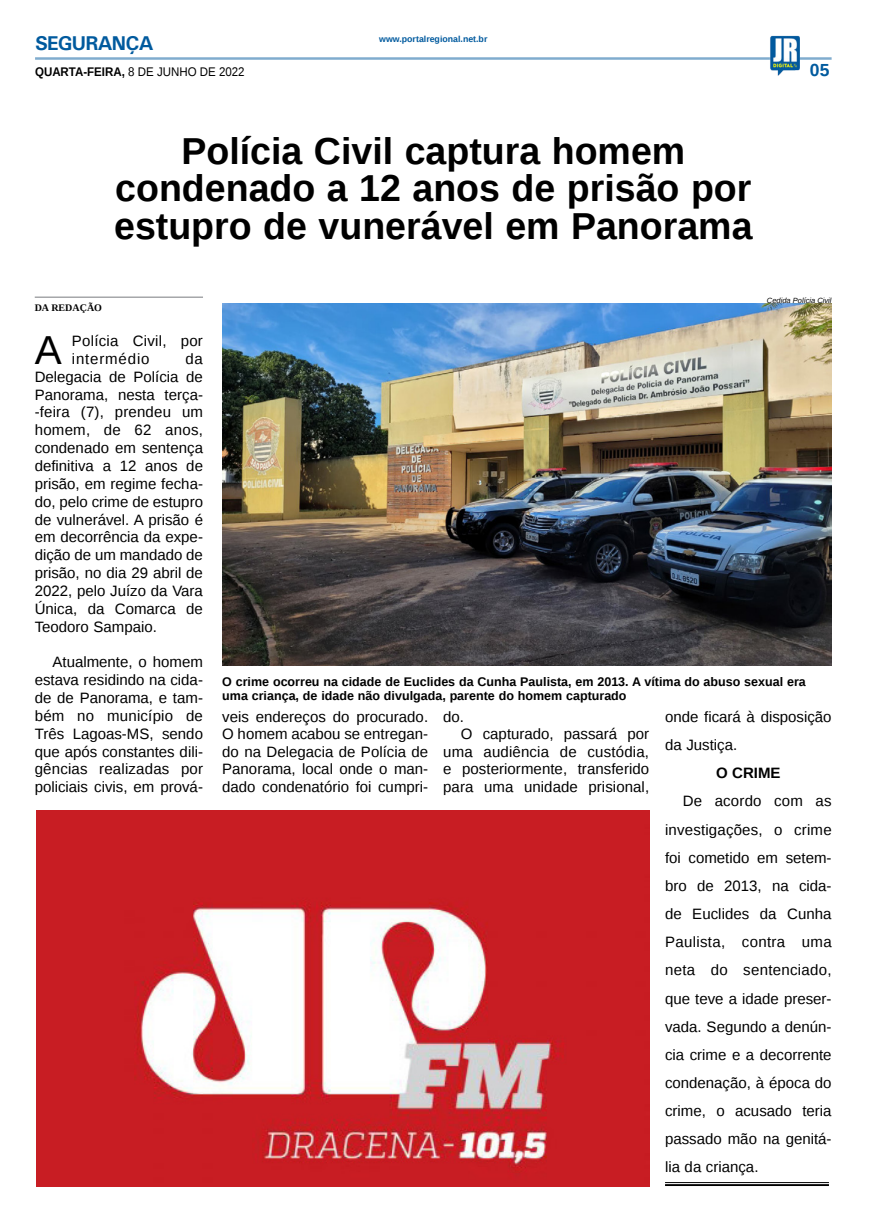
<style>
.page{position:relative;width:869px;height:1223px;background:#fff}
.page>*{position:absolute;margin:0;border:0;box-sizing:border-box;transform-origin:0 0}
.MATÉRIA{font:40.38px "Liberation Sans";color:#000}
.TÍTULO{font:700 37.5px/37.5px "Liberation Sans";color:#000}
.TITULO_PG{font:700 20px "Univers";letter-spacing:-.04em;color:#005a9e}
.TÍTULO-2{font:700 17.5px "Liberation Sans";color:#005a9e}
.MATÉRIA-2{font:15px/17.9px "Liberation Sans";color:#000;text-align:justify}
.MATÉRIA-3{font:700 15px "Liberation Sans";color:#000}
.LEGENDA{font:700 12.5px/13.8px "Liberation Sans";color:#000}
.DATA_PG{font:12.5px "Liberation Sans";color:#000;scale:.92 1}
.CRÉDITO_NOME{font:700 10px "Liberation Serif";color:#000}
.DATA_PG-2{font:700 8.75px "Liberation Sans";color:#005a9e}
.CRÉDITO_FOTO{font:italic 7.5px "Liberation Sans";color:#000}
.s1{font-weight:700}
</style>
<div class="page">
<hr style="left:35px;top:57px;width:796px;height:3px;background:#005a9e">
<img style="left:769px;top:36px;width:30px;height:40px">
<img style="left:36px;top:811px;width:613px;height:374px">
<hr style="left:664px;top:1182px;width:164px;height:1px;background:#000">
<hr style="left:664px;top:1184px;width:164px;height:1px;background:#000">
<img style="left:222px;top:304px;width:609px;height:362px">
<hr style="left:35px;top:296px;width:168px;height:2px;background:#939598">
<p class="TITULO_PG" style="left:35px;top:31px;width:120px">SEGURANÇA</p>
<p class="DATA_PG" style="left:35px;top:65px;width:229px"><span class="s1">QUARTA-FEIRA,</span> 8 DE JUNHO DE 2022</p>
<p class="DATA_PG-2" style="left:379px;top:33px;width:110px">www.portalregional.net.br</p>
<p class="TÍTULO" style="left:181px;top:131px;width:505px">Polícia Civil captura homem</p>
<p class="TÍTULO" style="left:114px;top:169px;width:639px">condenado a 12 anos de prisão por estupro de vunerável em Panorama</p>
<p class="TÍTULO-2" style="left:809px;top:58px;width:21px">05</p>
<p class="CRÉDITO_NOME" style="left:35px;top:301px;width:69px">DA REDAÇÃO</p>
<p class="MATÉRIA" style="left:35px;top:327px;width:28px">A</p>
<p class="MATÉRIA-2" style="left:72px;top:333px;width:132px;line-height:17.5px">Polícia Civil, por intermédio</p>
<p class="MATÉRIA-2" style="left:35px;top:350px;width:170px;text-indent:151px">da Delegacia de Polícia de Panorama, nesta terça--feira (7), prendeu um homem, de 62 anos, condenado em sentença definitiva a 12 anos de prisão, em regime fecha&shy;do, pelo crime de estupro de vulnerável. A prisão é em decorrência da expe&shy;dição de um mandado de prisão, no dia 29 abril de 2022, pelo Juízo da Vara Única, da Comarca de Teodoro Sampaio.</p>
<p class="MATÉRIA-2" style="left:35px;top:654px;width:170px;text-indent:18px">Atualmente, o homem estava residindo na cida&shy;de de Panorama, e tam&shy;bém no município de Três Lagoas-MS, sendo que após constantes dili&shy;gências realizadas por policiais civis, em prová-</p>
<p class="CRÉDITO_FOTO" style="left:766px;top:295px;width:66px">Cedida Polícia Civil</p>
<p class="LEGENDA" style="left:222px;top:674px;width:584px">O crime ocorreu na cidade de Euclides da Cunha Paulista, em 2013. A vítima do abuso sexual era uma criança, de idade não divulgada, parente do homem capturado</p>
<p class="MATÉRIA-2" style="left:222px;top:708px;width:207px;line-height:17.5px">veis endereços do procurado.<br>O homem acabou se entregan&shy;do na Delegacia de Polícia de Panorama, local onde o man&shy;dado condenatório foi cumpri-</p>
<p class="MATÉRIA-2" style="left:443px;top:708px;width:22px">do.</p>
<p class="MATÉRIA-2" style="left:443px;top:726px;width:207px;line-height:17.5px;text-indent:18px">O capturado, passará por uma audiência de custódia, e posteriormente, transferido para uma unidade prisional,</p>
<p class="MATÉRIA-2" style="left:664px;top:703px;width:168px;line-height:28.1px">onde ficará à disposição da Justiça.</p>
<p class="MATÉRIA-3" style="left:715px;top:762px;width:66px">O CRIME</p>
<p class="MATÉRIA-2" style="left:664px;top:787px;width:168px;line-height:28.1px;text-indent:18px">De acordo com as investigações, o crime foi cometido em setem&shy;bro de 2013, na cida&shy;de Euclides da Cunha Paulista, contra uma neta do sentenciado, que teve a idade preser&shy;vada. Segundo a denún&shy;cia crime e a decorrente condenação, à época do crime, o acusado teria passado mão na genitá&shy;lia da criança.</p>
</div>
